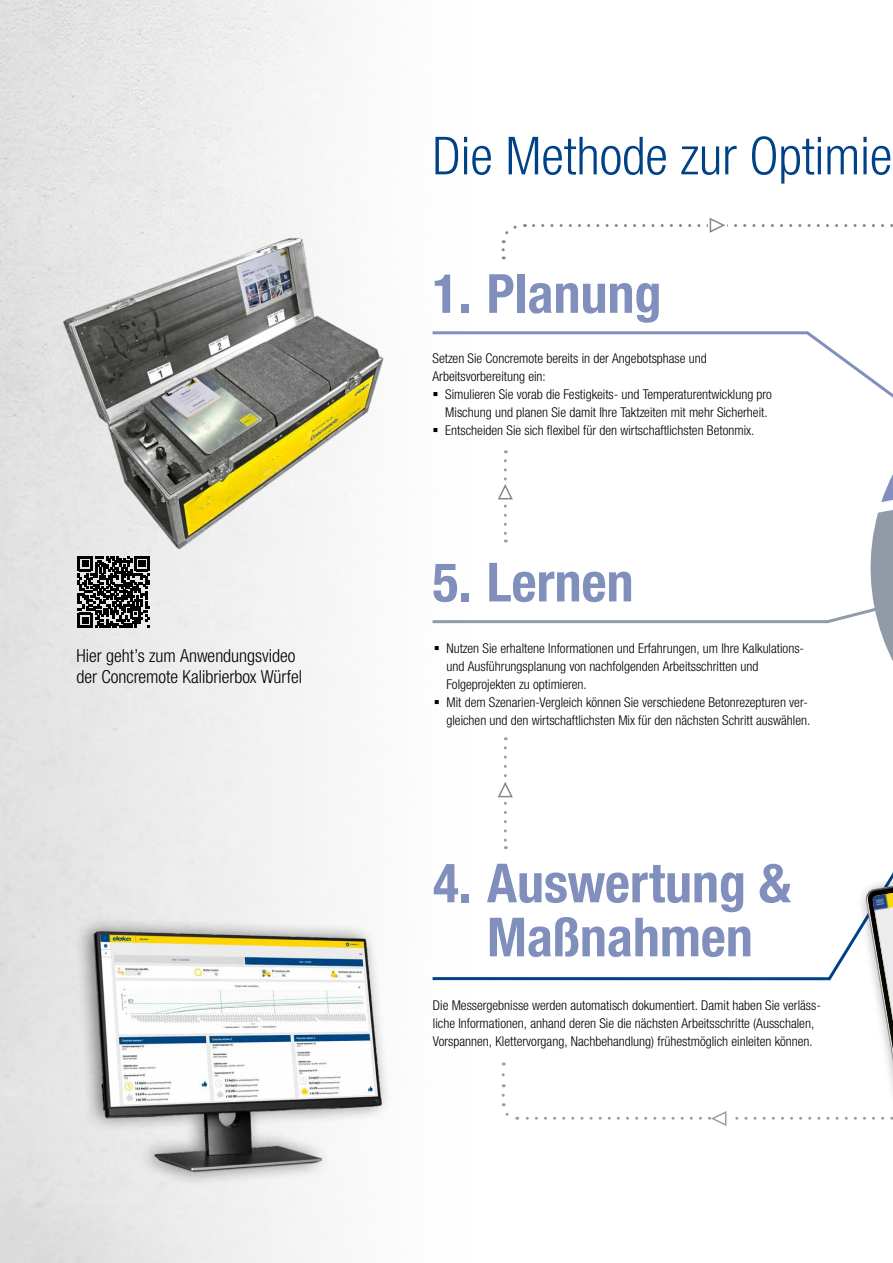
<style>
.page{position:relative;width:893px;height:1263px;background:#fff}
.page>*{position:absolute;margin:0;border:0;box-sizing:border-box;transform-origin:0 0}
.t1{font:700 condensed 54px/54px "Helvetica Neue LTW1 G";color:#808fbc;text-align:center}
.t2{font:300 condensed 52.5px "Helvetica Neue LTW1 G";color:#004287}
.t3{font:300 condensed 18px/21px "Helvetica Neue LTW1 G";color:#000}
.t4{font:300 condensed 13.5px/18px "Helvetica Neue LTW1 G";color:#000}
</style>
<div class="page">
<img style="left:0;top:0;width:533px;height:1263px">
<svg style="left:500px;top:1103px;width:11px;height:15px"></svg>
<svg style="left:502px;top:1084px;width:3px;height:11px"></svg>
<svg style="left:502px;top:1062px;width:3px;height:13px"></svg>
<svg style="left:502px;top:222px;width:23px;height:28px"></svg>
<svg style="left:533px;top:218px;width:360px;height:15px"></svg>
<svg style="left:453px;top:330px;width:394px;height:30px"></svg>
<svg style="left:430px;top:849px;width:103px;height:133px"></svg>
<div style="left:74px;top:916px;width:317px;height:272px;background:#efefef"></div>
<img style="left:69px;top:921px;width:339px;height:261px">
<svg style="left:517px;top:864px;width:376px;height:266px"></svg>
<img style="left:873px;top:893px;width:20px;height:128px">
<img style="left:42px;top:231px;width:411px;height:321px">
<svg style="left:78px;top:556px;width:72px;height:72px;background:#4b4b4b"></svg>
<svg style="left:430px;top:360px;width:463px;height:489px"></svg>
<h3 class="t3" style="left:77px;top:645px;width:227px">Hier geht’s zum Anwendungsvideo der Concremote Kalibrierbox Würfel</h3>
<h2 class="t2" style="left:433px;top:125px;width:461px">Die Methode zur Optimie</h2>
<h1 class="t1" style="left:433px;top:267px;width:230px">1. Planung</h1>
<p class="t4" style="left:433px;top:349px;width:276px">Setzen Sie Concremote bereits in der Angebotsphase und<br>Arbeitsvorbereitung ein:</p>
<p class="t4" style="left:445px;top:385px;width:328px">Simulieren Sie vorab die Festigkeits- und Temperaturentwicklung pro<br>Mischung und planen Sie damit Ihre Taktzeiten mit mehr Sicherheit.<br>Entscheiden Sie sich flexibel für den wirtschaftlichsten Betonmix.</p>
<h1 class="t1" style="left:433px;top:555px;width:202px">5. Lernen</h1>
<p class="t4" style="left:446px;top:639px;width:365px">Nutzen Sie erhaltene Informationen und Erfahrungen, um Ihre Kalkulations&shy;und Ausführungsplanung von nachfolgenden Arbeitsschritten und Folgeprojekten zu optimieren.<br>Mit dem Szenarien-Vergleich können Sie verschiedene Betonrezepturen ver&shy;gleichen und den wirtschaftlichsten Mix für den nächsten Schritt auswählen.</p>
<h1 class="t1" style="left:433px;top:856px;width:359px">4. Auswertung &amp;<br>Maßnahmen</h1>
<p class="t4" style="left:433px;top:996px;width:389px">Die Messergebnisse werden automatisch dokumentiert. Damit haben Sie verläss&shy;liche Informationen, anhand deren Sie die nächsten Arbeitsschritte (Ausschalen,<br>Vorspannen, Klettervorgang, Nachbehandlung) frühestmöglich einleiten können.</p>
</div>
